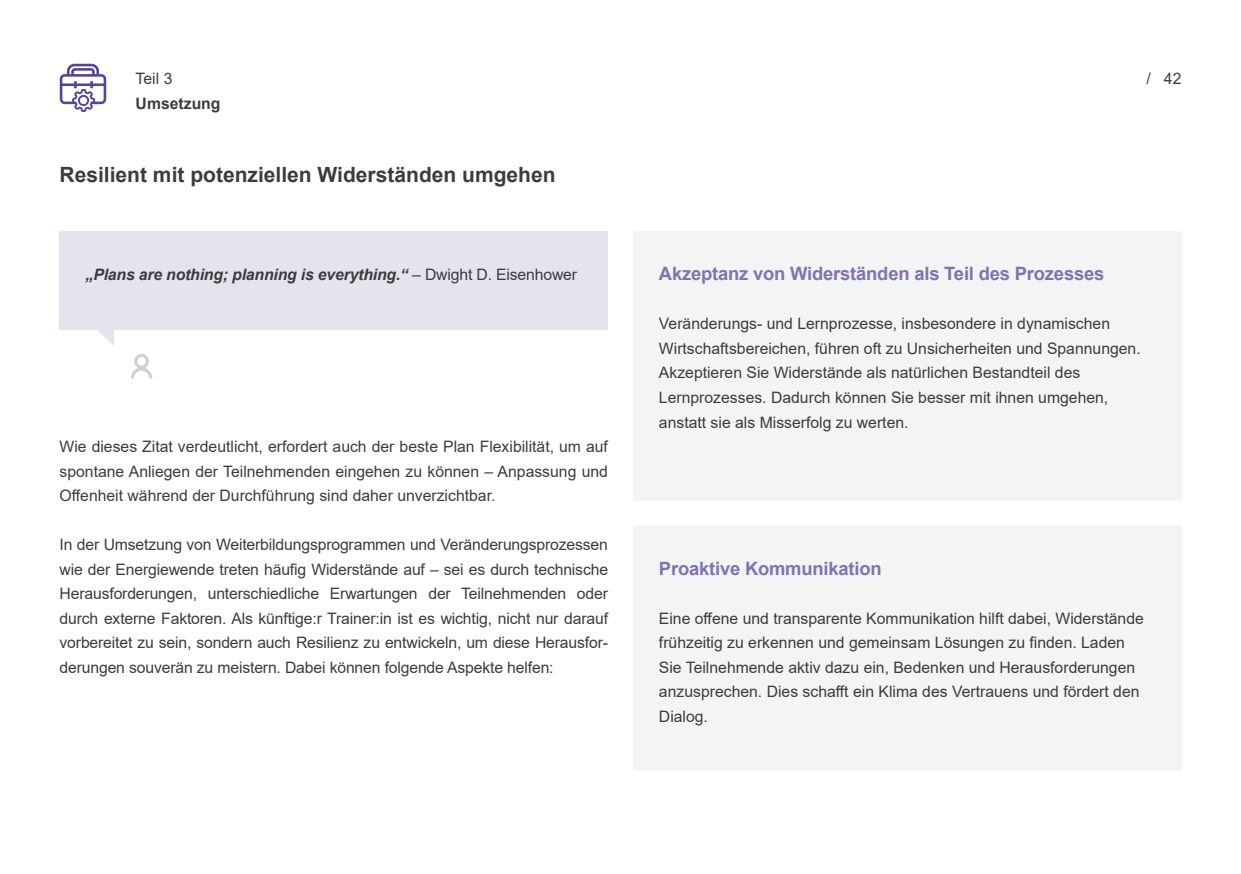
<style>
.page{position:relative;width:1241px;height:874px;background:#fff}
.page>*{position:absolute;margin:0;border:0;box-sizing:border-box;transform-origin:0 0}
.t1{font:700 21px "Arial";color:#3c3c3b}
.t2{font:700 18.38px "Arial";letter-spacing:-.01em;color:#8172b3}
.t3{font:15.75px/24.5px "Arial";color:#3c3c3b}
.t4{font:15.75px/24.5px "Arial MT2";color:#3c3c3b}
.t5{font:15.75px "Arial Bold Italic MT2";letter-spacing:-.01em;color:#3c3c3b}
.t6{font:700 15.75px "Arial";color:#3c3c3b}
.s1{font-family:"Arial"}
</style>
<div class="page">
<div style="left:632px;top:231px;width:549px;height:270px;background:#f4f4f4"></div>
<div style="left:632px;top:525px;width:549px;height:245px;background:#f4f4f4"></div>
<svg style="left:97px;top:329px;width:17px;height:17px"></svg>
<div style="left:60px;top:231px;width:548px;height:98px;background:#e6e3ef"></div>
<svg style="left:131px;top:354px;width:21px;height:24px"></svg>
<svg style="left:60px;top:64px;width:46px;height:48px"></svg>
<p class="t3" style="left:136px;top:66px;width:38px">Teil 3</p>
<p class="t3" style="left:1146px;top:66px;width:37px">/ 42</p>
<p class="t6" style="left:136px;top:92px;width:86px">Umsetzung</p>
<h1 class="t1" style="left:60px;top:160px;width:497px">Resilient mit potenziellen Widerständen umgehen</h1>
<p class="t5" style="left:86px;top:264px;width:493px">„Plans are nothing; planning is everything.“ <span class="s1">– Dwight D. Eisenhower</span></p>
<p class="t3" style="left:60px;top:434px;width:550px">Wie dieses Zitat verdeutlicht, erfordert auch der beste Plan Flexibilität, um auf spontane Anliegen der Teilnehmenden eingehen zu können – Anpassung und</p>
<p class="t4" style="left:60px;top:483px;width:437px">Offenheit während der Durchführung sind daher unverzichtbar.</p>
<p class="t3" style="left:60px;top:532px;width:550px">In der Umsetzung von Weiterbildungsprogrammen und Veränderungsprozessen</p>
<p class="t4" style="left:60px;top:556px;width:550px">wie der Energiewende treten häufig Widerstände auf – sei es durch technische</p>
<p class="t3" style="left:60px;top:581px;width:550px;text-align:justify">Herausforderungen, unterschiedliche Erwartungen der Teilnehmenden oder durch externe Faktoren. Als künftige:r Trainer:in ist es wichtig, nicht nur darauf vorbereitet zu sein, sondern auch Resilienz zu entwickeln, um diese Herausfor&shy;derungen souverän zu meistern. Dabei können folgende Aspekte helfen:</p>
<p class="t2" style="left:659px;top:261px;width:447px">Akzeptanz von Widerständen als Teil des Prozesses</p>
<p class="t3" style="left:659px;top:311px;width:483px">Veränderungs- und Lernprozesse, insbesondere in dynamischen Wirtschaftsbereichen, führen oft zu Unsicherheiten und Spannungen.<br>Akzeptieren Sie Widerstände als natürlichen Bestandteil des Lernprozesses. Dadurch können Sie besser mit ihnen umgehen, anstatt sie als Misserfolg zu werten.</p>
<p class="t2" style="left:659px;top:555px;width:224px">Proaktive Kommunikation</p>
<p class="t4" style="left:659px;top:605px;width:486px">Eine offene und transparente Kommunikation hilft dabei, Widerstände frühzeitig zu erkennen und gemeinsam Lösungen zu finden. Laden</p>
<p class="t3" style="left:659px;top:654px;width:477px">Sie Teilnehmende aktiv dazu ein, Bedenken und Herausforderungen</p>
<p class="t4" style="left:659px;top:679px;width:482px">anzusprechen. Dies schafft ein Klima des Vertrauens und fördert den</p>
<p class="t3" style="left:659px;top:703px;width:51px">Dialog.</p>
</div>
